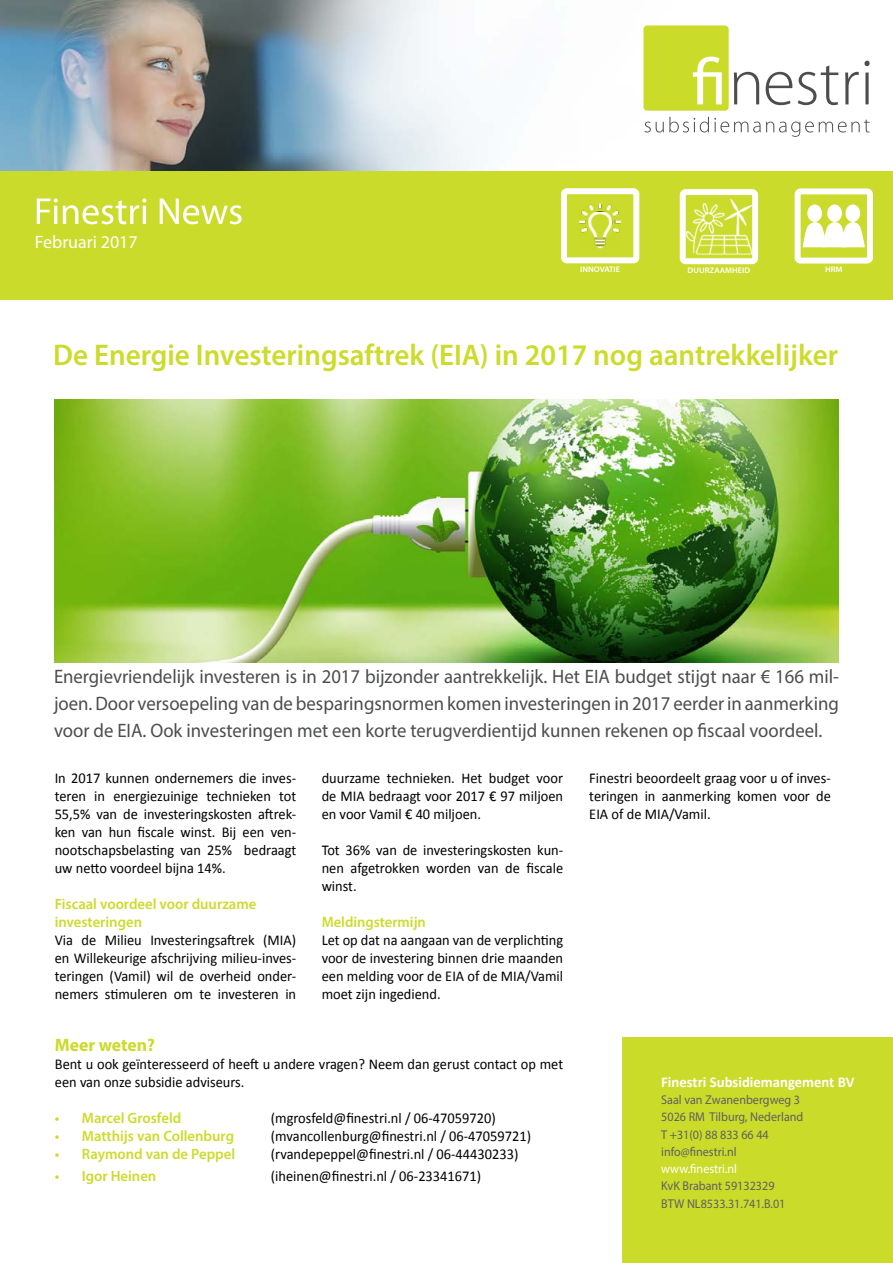
<style>
.page{position:relative;width:893px;height:1263px;background:#fff}
.page>*{position:absolute;margin:0;border:0;box-sizing:border-box;transform-origin:0 0}
.t1{font:600 30px "Myriad Pro";color:#ccdb2c}
.t2{font:19.5px/27px "Myriad Pro";color:#4c4d4f;text-align:justify;scale:.96 1}
.t3{font:18px "Myriad Pro";color:#fff}
.t4{font:700 18px "Myriad Pro";color:#cbdb2a}
.t5{font:15px/18px "Calibri";color:#000;text-align:justify;scale:.96 1}
.t6{font:600 15px/18px "Myriad Pro";color:#ccdb2c}
.t7{font:700 15px "Calibri";color:#fff}
.t8{font:12.75px "Myriad Pro";color:#5f6062;scale:.95 1}
.t9{font:12.75px "Myriad Pro";color:#fff;scale:.95 1}
.t10{font:600 8.1px "Myriad Pro";color:#fff;scale:1.05 1}
</style>
<div class="page">
<img style="left:0;top:0;width:891px;height:172px">
<svg style="left:645px;top:117px;width:225px;height:20px"></svg>
<div style="left:643px;top:25px;width:86px;height:86px;background:#cbdb2a;border-radius:4px"></div>
<svg style="left:734px;top:72px;width:25px;height:32px"></svg>
<svg style="left:766px;top:72px;width:26px;height:33px"></svg>
<svg style="left:798px;top:65px;width:40px;height:40px"></svg>
<svg style="left:845px;top:61px;width:25px;height:43px"></svg>
<svg style="left:693px;top:57px;width:29px;height:47px"></svg>
<div style="left:0;top:172px;width:893px;height:128px;background:#cbdb2b"></div>
<div style="left:561px;top:188px;width:78px;height:75px;border:6px solid #fff;border-radius:3px"></div>
<img style="left:578px;top:203px;width:44px;height:46px">
<img style="left:679px;top:193px;width:80px;height:72px">
<div style="left:680px;top:189px;width:78px;height:75px;border:6px solid #fff;border-radius:3px"></div>
<div style="left:795px;top:188px;width:78px;height:76px;border:6px solid #fff;border-radius:3px"></div>
<div style="left:807px;top:204px;width:15px;height:18px;background:#fff;border-radius:50%"></div>
<div style="left:827px;top:204px;width:15px;height:18px;background:#fff;border-radius:50%"></div>
<div style="left:845px;top:204px;width:15px;height:18px;background:#fff;border-radius:50%"></div>
<svg style="left:803px;top:221px;width:62px;height:26px"></svg>
<svg style="left:37px;top:198px;width:109px;height:26px"></svg>
<svg style="left:160px;top:198px;width:82px;height:26px"></svg>
<div style="left:623px;top:1037px;width:270px;height:226px;background:#cbdb2a"></div>
<img style="left:55px;top:400px;width:783px;height:262px">
<p class="t3" style="left:35px;top:231px;width:104px">Februari 2017</p>
<p class="t10" style="left:580px;top:264px;width:40px">INNOVATIE</p>
<p class="t10" style="left:688px;top:265px;width:61px">DUURZAAMHEID</p>
<p class="t10" style="left:825px;top:264px;width:18px">HRM</p>
<p class="t1" style="left:53px;top:336px;width:786px">De Energie Investeringsaftrek (EIA) in 2017 nog aantrekkelijker</p>
<p class="t2" style="left:54px;top:662px;width:819px">Energievriendelijk investeren is in 2017 bijzonder aantrekkelijk. Het EIA budget stijgt naar € 166 mil&shy;joen. Door versoepeling van de besparingsnormen komen investeringen in 2017 eerder in aanmerking voor de EIA. Ook investeringen met een korte terugverdientijd kunnen rekenen op fiscaal voordeel.</p>
<p class="t5" style="left:322px;top:769px;width:253px">duurzame technieken. Het budget voor de MIA bedraagt voor 2017 € 97 miljoen en voor Vamil € 40 miljoen.</p>
<p class="t5" style="left:322px;top:841px;width:253px">Tot 36% van de investeringskosten kun&shy;nen afgetrokken worden van de fiscale winst.</p>
<p class="t6" style="left:322px;top:913px;width:106px">Meldingstermijn</p>
<p class="t5" style="left:322px;top:931px;width:253px">Let op dat na aangaan van de verplichting voor de investering binnen drie maanden een melding voor de EIA of de MIA/Vamil moet zijn ingediend.</p>
<p class="t4" style="left:55px;top:1033px;width:102px">Meer weten?</p>
<p class="t5" style="left:55px;top:1055px;width:531px">Bent u ook geïnteresseerd of heeft u andere vragen? Neem dan gerust contact op met een van onze subsidie adviseurs.</p>
<p class="t6" style="left:55px;top:1109px;width:128px">• Marcel Grosfeld</p>
<p class="t5" style="left:271px;top:1109px;width:236px">(mgrosfeld@finestri.nl / 06-47059720)</p>
<p class="t6" style="left:55px;top:1127px;width:181px">• Matthijs van Collenburg</p>
<p class="t5" style="left:271px;top:1127px;width:273px">(mvancollenburg@finestri.nl / 06-47059721)</p>
<p class="t6" style="left:55px;top:1145px;width:182px">• Raymond van de Peppel</p>
<p class="t5" style="left:271px;top:1145px;width:259px">(rvandepeppel@finestri.nl / 06-44430233)</p>
<p class="t6" style="left:55px;top:1166px;width:103px">• Igor Heinen</p>
<p class="t5" style="left:271px;top:1167px;width:220px">(iheinen@finestri.nl / 06-23341671)</p>
<p class="t5" style="left:589px;top:769px;width:253px">Finestri beoordeelt graag voor u of inves&shy;teringen in aanmerking komen voor de EIA of de MIA/Vamil.</p>
<p class="t5" style="left:55px;top:769px;width:253px">In 2017 kunnen ondernemers die inves&shy;teren in energiezuinige technieken tot 55,5% van de investeringskosten aftrek&shy;ken van hun fiscale winst. Bij een ven&shy;nootschapsbelasting van 25% bedraagt uw netto voordeel bijna 14%.</p>
<p class="t6" style="left:55px;top:895px;width:203px">Fiscaal voordeel voor duurzame investeringen</p>
<p class="t5" style="left:55px;top:931px;width:253px">Via de Milieu Investeringsaftrek (MIA) en Willekeurige afschrijving milieu-inves&shy;teringen (Vamil) wil de overheid onder&shy;nemers stimuleren om te investeren in</p>
<p class="t7" style="left:661px;top:1072px;width:195px">Finestri Subsidiemangement BV</p>
<p class="t8" style="left:661px;top:1092px;width:148px">Saal van Zwanenbergweg 3</p>
<p class="t8" style="left:661px;top:1109px;width:151px">5026 RM Tilburg, Nederland</p>
<p class="t8" style="left:661px;top:1126px;width:115px">T +31(0) 88 833 66 44</p>
<p class="t8" style="left:661px;top:1144px;width:81px">info@finestri.nl</p>
<p class="t9" style="left:661px;top:1161px;width:81px">www.finestri.nl</p>
<p class="t8" style="left:661px;top:1178px;width:121px">KvK Brabant 59132329</p>
<p class="t8" style="left:661px;top:1195px;width:132px">BTW NL8533.31.741.B.01</p>
</div>
